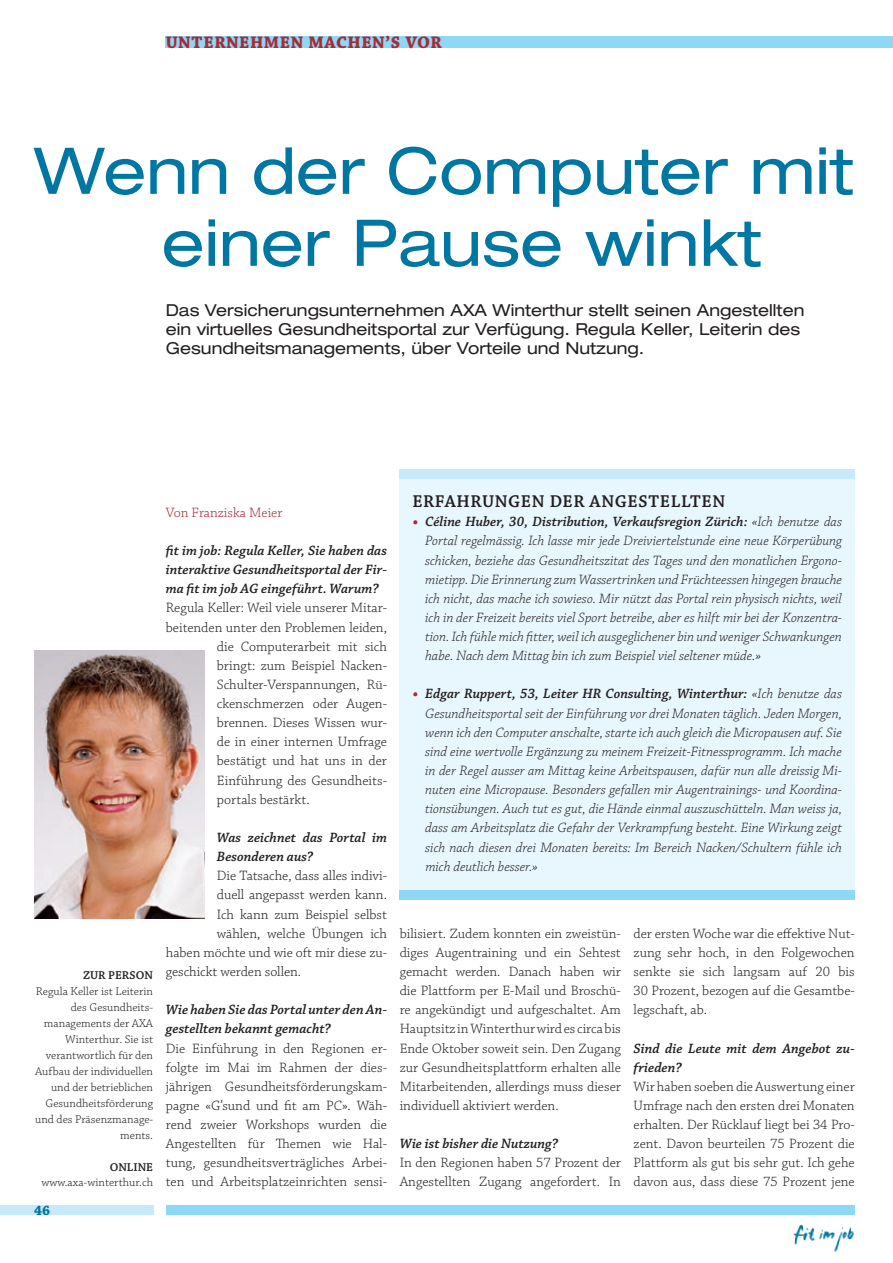
<style>
.page{position:relative;width:893px;height:1263px;background:#fff}
.page>*{position:absolute;margin:0;border:0;box-sizing:border-box;transform-origin:0 0}
.t1{font:expanded 64.5px/72px "Helvetica Neue";color:#0076a3;text-align:center}
.t2{font:600 18px "Chaparral Pro";letter-spacing:.035em;color:#231f20}
.t3{font:700 17.7px "Chaparral Pro";letter-spacing:.03em;color:#a72b35}
.t4{font:expanded 16.5px/19.2px "Helvetica Neue";color:#231f20}
.t5{font:300 14.25px/19.2px "Chaparral Pro";color:#231f20;text-align:justify}
.t6{font:italic 300 14.25px/19.2px "Chaparral Pro";color:#231f20;text-align:justify}
.t7{font:italic 600 14.25px/19.2px "Chaparral Pro";color:#231f20}
.t8{font:300 14.25px "Chaparral Pro";color:#a72b35}
.t9{font:700 14.25px "Chaparral Pro";color:#0076a3}
.t10{font:300 12px/15.9px "Chaparral Pro";color:#231f20;text-align:right}
.t11{font:600 12px "Chaparral Pro";color:#231f20}
.s1{font-weight:700;font-style:normal;color:#a72b35}
.s2{font-weight:600}
</style>
<div class="page">
<div style="left:0;top:1205px;width:153px;height:10px;background:#c6eafa"></div>
<img style="left:794px;top:1224px;width:60px;height:28px">
<div style="left:166px;top:36px;width:727px;height:12px;background:#8dd7f7"></div>
<div style="left:166px;top:1205px;width:689px;height:10px;background:#8dd7f7"></div>
<img style="left:34px;top:651px;width:170px;height:267px">
<div style="left:400px;top:478px;width:455px;height:412px;background:#e8f6fd"></div>
<div style="left:400px;top:469px;width:455px;height:9px;background:#c6eafa"></div>
<div style="left:400px;top:890px;width:455px;height:9px;background:#8dd7f7"></div>
<p class="t3" style="left:166px;top:32px;width:277px">UNTERNEHMEN MACHEN’S VOR</p>
<h1 class="t1" style="left:34px;top:134px;width:821px">Wenn der Computer mit einer Pause winkt</h1>
<p class="t4" style="left:166px;top:300px;width:640px">Das Versicherungsunternehmen AXA Winterthur stellt seinen Angestellten ein virtuelles Gesundheitsportal zur Verfügung. Regula Keller, Leiterin des<br>Gesundheitsmanagements, über Vorteile und Nutzung.</p>
<p class="t11" style="left:83px;top:968px;width:71px">ZUR PERSON</p>
<p class="t10" style="left:35px;top:984px;width:119px">Regula Keller ist Leiterin des Gesundheits&shy;managements der AXA<br>Winterthur. Sie ist verantwortlich für den<br>Aufbau der individuellen und der betrieblichen<br>Gesundheitsförderung und des Präsenzmanage&shy;ments.</p>
<p class="t11" style="left:110px;top:1160px;width:45px">ONLINE</p>
<p class="t10" style="left:42px;top:1175px;width:113px">www.axa-winterthur.ch</p>
<p class="t9" style="left:34px;top:1202px;width:18px">46</p>
<p class="t8" style="left:166px;top:504px;width:118px">Von Franziska Meier</p>
<p class="t7" style="left:166px;top:541px;width:223px;text-align:justify">fit im job: Regula Keller, Sie haben das interaktive Gesundheitsportal der Fir&shy;ma fit im job AG eingeführt. Warum?</p>
<p class="t5" style="left:166px;top:599px;width:223px">Regula Keller: Weil viele unserer Mitar-</p>
<p class="t5" style="left:166px;top:618px;width:223px">beitenden unter den Problemen leiden,</p>
<p class="t5" style="left:217px;top:637px;width:172px">die Computerarbeit mit sich</p>
<p class="t5" style="left:217px;top:656px;width:172px">bringt: zum Beispiel Nacken-</p>
<p class="t5" style="left:217px;top:675px;width:172px">Schulter-Verspannungen, Rü-</p>
<p class="t5" style="left:217px;top:694px;width:172px">ckenschmerzen oder Augen-</p>
<p class="t5" style="left:217px;top:714px;width:172px">brennen. Dieses Wissen wur-</p>
<p class="t5" style="left:217px;top:733px;width:172px">de in einer internen Umfrage</p>
<p class="t5" style="left:217px;top:752px;width:172px">bestätigt und hat uns in der</p>
<p class="t5" style="left:217px;top:771px;width:172px">Einführung des Gesundheits-</p>
<p class="t5" style="left:217px;top:790px;width:94px">portals bestärkt.</p>
<p class="t7" style="left:217px;top:828px;width:172px">Was zeichnet das Portal im<br>Besonderen aus?</p>
<p class="t5" style="left:217px;top:867px;width:172px">Die Tatsache, dass alles indivi-</p>
<p class="t5" style="left:217px;top:886px;width:172px">duell angepasst werden kann.</p>
<p class="t5" style="left:217px;top:905px;width:172px">Ich kann zum Beispiel selbst</p>
<p class="t5" style="left:217px;top:924px;width:172px">wählen, welche Übungen ich</p>
<p class="t5" style="left:166px;top:943px;width:223px">haben möchte und wie oft mir diese zu-</p>
<p class="t5" style="left:166px;top:962px;width:137px">geschickt werden sollen.</p>
<p class="t7" style="left:166px;top:1001px;width:223px">Wie haben Sie das Portal unter den An&shy;gestellten bekannt gemacht?</p>
<p class="t5" style="left:166px;top:1039px;width:223px">Die Einführung in den Regionen er&shy;folgte im Mai im Rahmen der dies&shy;jährigen Gesundheitsförderungskam&shy;pagne «G’sund und fit am PC». Wäh&shy;rend zweier Workshops wurden die Angestellten für Themen wie Hal&shy;tung, gesundheitsverträgliches Arbei&shy;ten und Arbeitsplatzeinrichten sensi-</p>
<p class="t2" style="left:412px;top:491px;width:314px">ERFAHRUNGEN DER ANGESTELLTEN</p>
<p class="t6" style="left:425px;top:513px;width:418px;text-indent:-13px"><span class="s1">•</span> <span class="s2">Céline Huber, 30, Distribution, Verkaufsregion Zürich:</span> «Ich benutze das Portal regelmässig. Ich lasse mir jede Dreiviertelstunde eine neue Körperübung schicken, beziehe das Gesundheitszitat des Tages und den monatlichen Ergono&shy;mietipp. Die Erinnerung zum Wassertrinken und Früchteessen hingegen brauche ich nicht, das mache ich sowieso. Mir nützt das Portal rein physisch nichts, weil ich in der Freizeit bereits viel Sport betreibe, aber es hilft mir bei der Konzentra&shy;tion. Ich fühle mich fitter, weil ich ausgeglichener bin und weniger Schwankungen habe. Nach dem Mittag bin ich zum Beispiel viel seltener müde.»</p>
<p class="t6" style="left:425px;top:685px;width:418px;text-indent:-13px"><span class="s1">•</span> <span class="s2">Edgar Ruppert, 53, Leiter HR Consulting, Winterthur:</span> «Ich benutze das Gesundheitsportal seit der Einführung vor drei Monaten täglich. Jeden Morgen, wenn ich den Computer anschalte, starte ich auch gleich die Micropausen auf. Sie sind eine wertvolle Ergänzung zu meinem Freizeit-Fitnessprogramm. Ich mache in der Regel ausser am Mittag keine Arbeitspausen, dafür nun alle dreissig Mi&shy;nuten eine Micropause. Besonders gefallen mir Augentrainings- und Koordina&shy;tionsübungen. Auch tut es gut, die Hände einmal auszuschütteln. Man weiss ja, dass am Arbeitsplatz die Gefahr der Verkrampfung besteht. Eine Wirkung zeigt sich nach diesen drei Monaten bereits: Im Bereich Nacken/Schultern fühle ich mich deutlich besser.»</p>
<p class="t5" style="left:400px;top:924px;width:223px">bilisiert. Zudem konnten ein zweistün&shy;diges Augentraining und ein Sehtest gemacht werden. Danach haben wir die Plattform per E-Mail und Broschü&shy;re angekündigt und aufgeschaltet. Am Hauptsitz in Winterthur wird es circa bis Ende Oktober soweit sein. Den Zugang zur Gesundheitsplattform erhalten alle Mitarbeitenden, allerdings muss dieser individuell aktiviert werden.</p>
<p class="t7" style="left:400px;top:1134px;width:160px">Wie ist bisher die Nutzung?</p>
<p class="t5" style="left:400px;top:1154px;width:223px">In den Regionen haben 57 Prozent der<br>Angestellten Zugang angefordert. In</p>
<p class="t5" style="left:634px;top:924px;width:223px">der ersten Woche war die effektive Nut&shy;zung sehr hoch, in den Folgewochen senkte sie sich langsam auf 20 bis 30 Prozent, bezogen auf die Gesamtbe&shy;legschaft, ab.</p>
<p class="t7" style="left:634px;top:1039px;width:223px">Sind die Leute mit dem Angebot zu&shy;frieden?</p>
<p class="t5" style="left:634px;top:1077px;width:223px">Wir haben soeben die Auswertung einer Umfrage nach den ersten drei Monaten erhalten. Der Rücklauf liegt bei 34 Pro&shy;zent. Davon beurteilen 75 Prozent die Plattform als gut bis sehr gut. Ich gehe davon aus, dass diese 75 Prozent jene</p>
</div>
